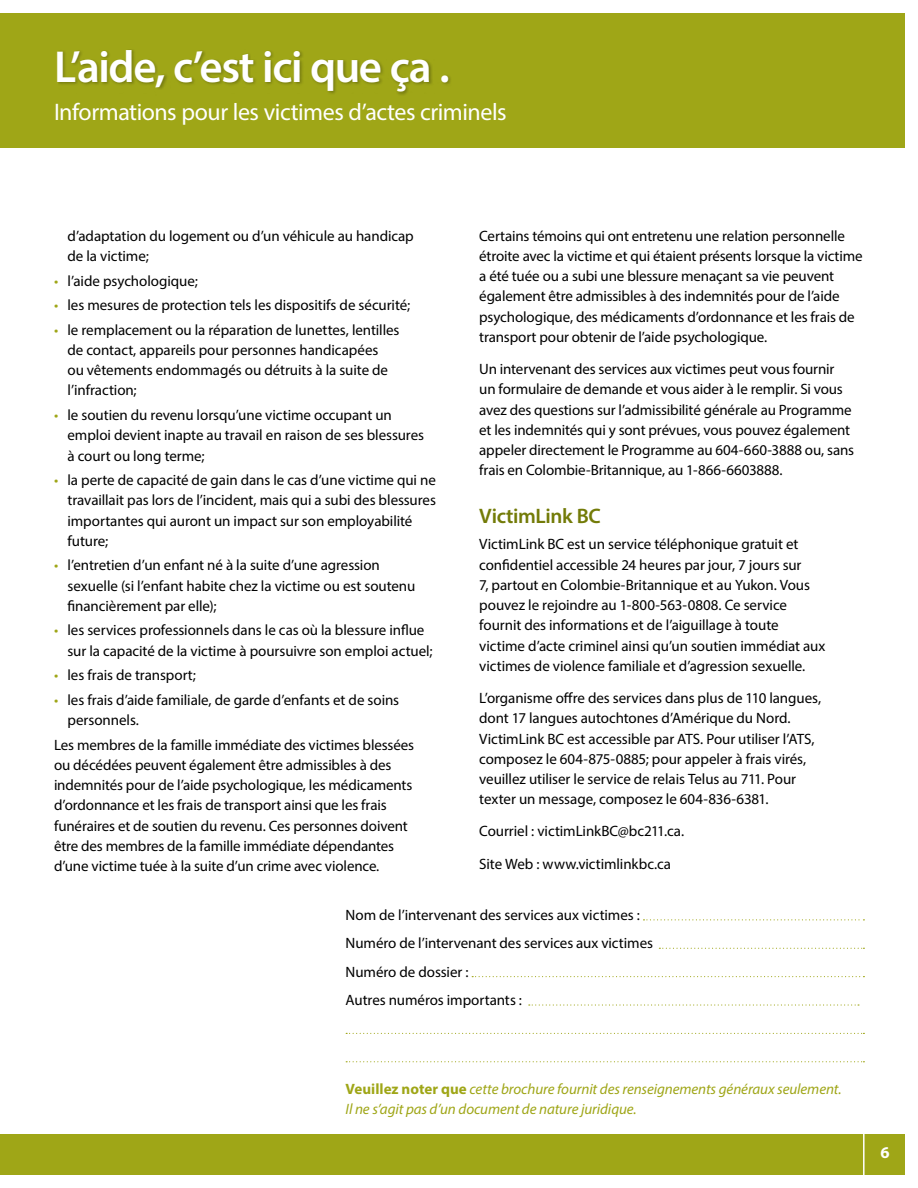
<style>
.page{position:relative;width:918px;height:1188px;background:#fff}
.page>*{position:absolute;margin:0;border:0;box-sizing:border-box;transform-origin:0 0}
.t1{font:600 45px "Myriad Pro";letter-spacing:-.03em;color:#fff}
.t2{font:24px "Myriad Pro";letter-spacing:-.02em;color:#fff}
.t3{font:600 21px "Myriad Pro";letter-spacing:-.02em;color:#737b08}
.t4{font:700 16.5px "Myriad Pro";color:#fff}
.t5{font:15px/20.2px "Myriad Pro";letter-spacing:-.005em;color:#000}
.t6{font:italic 15px/20.2px "Myriad Pro";letter-spacing:-.005em;color:#9fa617}
.s1{color:#9fa617}
.s2{font-weight:700;font-style:normal}
</style>
<div class="page">
<div style="left:0;top:14px;width:904px;height:134px;background:#9fa617"></div>
<div style="left:0;top:1134px;width:904px;height:40px;background:#9fa617"></div>
<div style="left:58px;top:49px;width:394px;height:47px;background:#000;opacity:.25"></div>
<svg style="left:643px;top:919px;width:221px;height:1px"></svg>
<svg style="left:659px;top:948px;width:205px;height:1px"></svg>
<svg style="left:472px;top:976px;width:392px;height:1px"></svg>
<svg style="left:529px;top:1004px;width:330px;height:2px"></svg>
<svg style="left:346px;top:1033px;width:518px;height:1px"></svg>
<svg style="left:346px;top:1061px;width:518px;height:1px"></svg>
<hr style="left:863px;top:1131px;width:2px;height:45px;background:#fff">
<h1 class="t1" style="left:54px;top:38px;width:397px">L’aide, c’est ici que ça .</h1>
<h2 class="t2" style="left:54px;top:97px;width:454px">Informations pour les victimes d’actes criminels</h2>
<p class="t5" style="left:68px;top:225px;width:348px">d’adaptation du logement ou d’un véhicule au handicap de la victime;</p>
<p class="t5" style="left:54px;top:270px;width:145px"><span class="s1">•</span> l’aide psychologique;</p>
<p class="t5" style="left:54px;top:295px;width:358px"><span class="s1">•</span> les mesures de protection tels les dispositifs de sécurité;</p>
<p class="t5" style="left:68px;top:319px;width:334px;text-indent:-14px"><span class="s1">•</span> le remplacement ou la réparation de lunettes, lentilles de contact, appareils pour personnes handicapées<br>ou vêtements endommagés ou détruits à la suite de l’infraction;</p>
<p class="t5" style="left:68px;top:405px;width:358px;text-indent:-14px"><span class="s1">•</span> le soutien du revenu lorsqu’une victime occupant un emploi devient inapte au travail en raison de ses blessures à court ou long terme;</p>
<p class="t5" style="left:68px;top:470px;width:370px;text-indent:-14px"><span class="s1">•</span> la perte de capacité de gain dans le cas d’une victime qui ne travaillait pas lors de l’incident, mais qui a subi des blessures importantes qui auront un impact sur son employabilité future;</p>
<p class="t5" style="left:68px;top:555px;width:349px;text-indent:-14px"><span class="s1">•</span> l’entretien d’un enfant né à la suite d’une agression sexuelle (si l’enfant habite chez la victime ou est soutenu financièrement par elle);</p>
<p class="t5" style="left:68px;top:620px;width:367px;text-indent:-14px"><span class="s1">•</span> les services professionnels dans le cas où la blessure influe sur la capacité de la victime à poursuivre son emploi actuel;</p>
<p class="t5" style="left:54px;top:665px;width:143px"><span class="s1">•</span> les frais de transport;</p>
<p class="t5" style="left:68px;top:689px;width:333px;text-indent:-14px"><span class="s1">•</span> les frais d’aide familiale, de garde d’enfants et de soins personnels.</p>
<p class="t5" style="left:54px;top:734px;width:362px">Les membres de la famille immédiate des victimes blessées ou décédées peuvent également être admissibles à des indemnités pour de l’aide psychologique, les médicaments d’ordonnance et les frais de transport ainsi que les frais funéraires et de soutien du revenu. Ces personnes doivent être des membres de la famille immédiate dépendantes d’une victime tuée à la suite d’un crime avec violence.</p>
<p class="t5" style="left:479px;top:225px;width:385px">Certains témoins qui ont entretenu une relation personnelle étroite avec la victime et qui étaient présents lorsque la victime a été tuée ou a subi une blessure menaçant sa vie peuvent également être admissibles à des indemnités pour de l’aide psychologique, des médicaments d’ordonnance et les frais de transport pour obtenir de l’aide psychologique.</p>
<p class="t5" style="left:479px;top:359px;width:376px">Un intervenant des services aux victimes peut vous fournir un formulaire de demande et vous aider à le remplir. Si vous avez des questions sur l’admissibilité générale au Programme et les indemnités qui y sont prévues, vous pouvez également appeler directement le Programme au 604-660-3888 ou, sans frais en Colombie-Britannique, au 1-866-6603888.</p>
<h3 class="t3" style="left:479px;top:502px;width:123px">VictimLink BC</h3>
<p class="t5" style="left:479px;top:534px;width:348px">VictimLink BC est un service téléphonique gratuit et confidentiel accessible 24 heures par jour, 7 jours sur<br>7, partout en Colombie-Britannique et au Yukon. Vous pouvez le rejoindre au 1-800-563-0808. Ce service fournit des informations et de l’aiguillage à toute victime d’acte criminel ainsi qu’un soutien immédiat aux victimes de violence familiale et d’agression sexuelle.</p>
<p class="t5" style="left:479px;top:688px;width:343px">L’organisme offre des services dans plus de 110 langues, dont 17 langues autochtones d’Amérique du Nord.<br>VictimLink BC est accessible par ATS. Pour utiliser l’ATS, composez le 604-875-0885; pour appeler à frais virés, veuillez utiliser le service de relais Telus au 711. Pour texter un message, composez le 604-836-6381.</p>
<p class="t5" style="left:479px;top:815px;width:206px;line-height:32.1px">Courriel : victimLinkBC@bc211.ca.<br>Site Web : www.victimlinkbc.ca</p>
<p class="t5" style="left:346px;top:901px;width:309px;line-height:28.3px">Nom de l’intervenant des services aux victimes :<br>Numéro de l’intervenant des services aux victimes Numéro de dossier :<br>Autres numéros importants :</p>
<p class="t6" style="left:346px;top:1079px;width:497px"><span class="s2">Veuillez noter que</span> cette brochure fournit des renseignements généraux seulement.<br>Il ne s’agit pas d’un document de nature juridique.</p>
<p class="t4" style="left:881px;top:1142px;width:11px">6</p>
</div>
